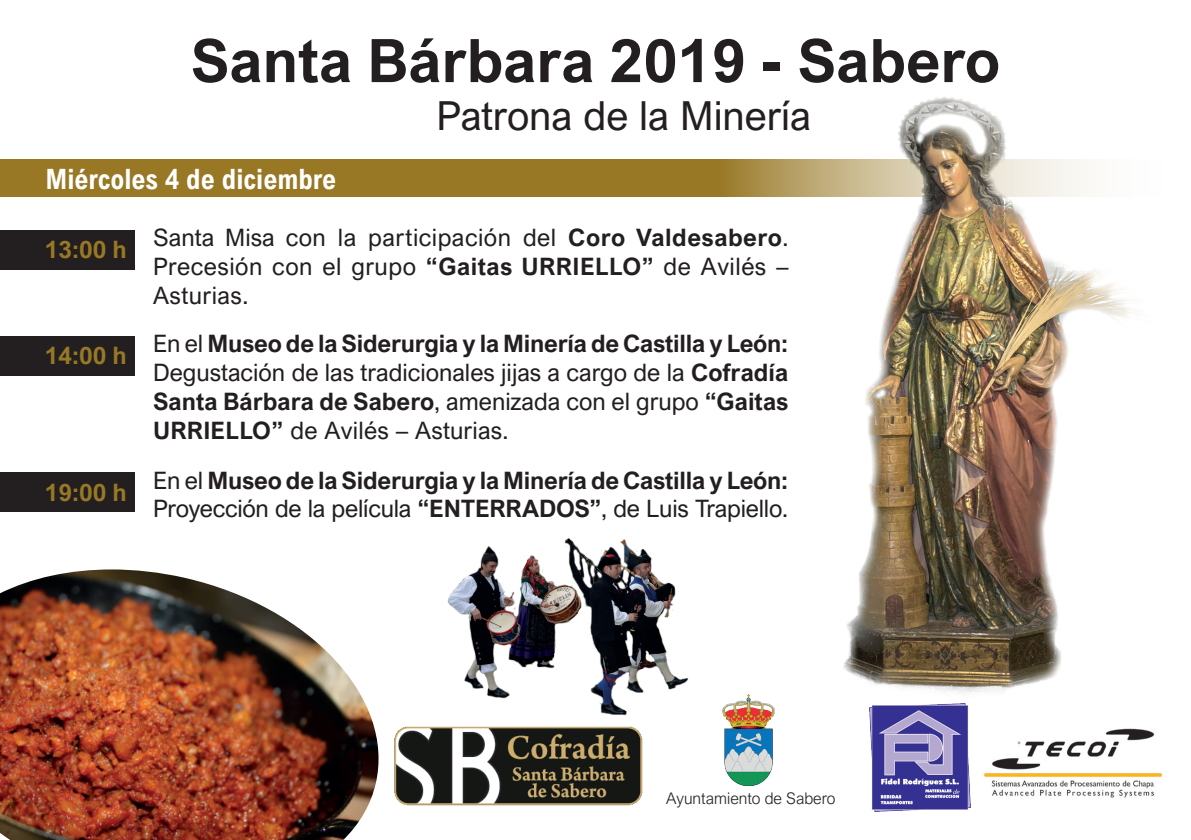
<style>
.page{position:relative;width:1191px;height:840px;background:#fff}
.page>*{position:absolute;margin:0;border:0;box-sizing:border-box;transform-origin:0 0}
.t1{font:700 60px "Arial Nova";color:#231f20}
.t2{font:40px "Arial Nova";color:#231f20}
.t3{font:700 28px "Arial Nova Cond";color:#fff}
.t4{font:700 24px/28.8px "Arial Nova";letter-spacing:-.01em;color:#231f20;text-align:justify}
.t5{font:24px/28.8px "Arial Nova";letter-spacing:.02em;color:#231f20;text-align:justify}
.t6{font:700 24px "Arial Nova";color:#977824}
.t7{font:300 16px "Arial Nova";color:#231f20}
.s1{font-weight:700}
.s2{font-weight:400}
</style>
<div class="page">
<div style="left:0;top:159px;width:1191px;height:38px;background:#987825"></div>
<img style="left:869px;top:703px;width:101px;height:108px">
<img style="left:395px;top:726px;width:248px;height:80px">
<img style="left:447px;top:538px;width:241px;height:178px">
<img style="left:722px;top:694px;width:52px;height:90px">
<img style="left:752px;top:97px;width:439px;height:605px">
<div style="left:0;top:230px;width:134px;height:39px;background:#231f20"></div>
<div style="left:0;top:472px;width:134px;height:39px;background:#231f20"></div>
<div style="left:0;top:335px;width:134px;height:40px;background:#231f20"></div>
<img style="left:0;top:569px;width:395px;height:270px">
<img style="left:984px;top:728px;width:178px;height:70px">
<h1 class="t1" style="left:191px;top:26px;width:811px">Santa Bárbara 2019 - Sabero</h1>
<h2 class="t2" style="left:436px;top:93px;width:376px">Patrona de la Minería</h2>
<p class="t3" style="left:45px;top:161px;width:292px">Miércoles 4 de diciembre</p>
<p class="t6" style="left:45px;top:236px;width:83px">13:00 h</p>
<p class="t6" style="left:45px;top:341px;width:83px">14:00 h</p>
<p class="t6" style="left:45px;top:478px;width:83px">19:00 h</p>
<p class="t5" style="left:153px;top:223px;width:637px">Santa Misa con la participación del <span class="s1">Coro Valdesabero</span>.<br>Precesión con el grupo <span class="s1">“Gaitas URRIELLO”</span> de Avilés – Asturias.</p>
<p class="t4" style="left:153px;top:329px;width:637px"><span class="s2">En el</span> Museo de la Siderurgia y la Minería de Castilla y León:<br><span class="s2">Degustación de las tradicionales jijas a cargo de la</span> Cofradía Santa Bárbara de Sabero<span class="s2">, amenizada con el grupo</span> “Gaitas URRIELLO” <span class="s2">de Avilés – Asturias.</span></p>
<p class="t4" style="left:153px;top:465px;width:637px"><span class="s2">En el</span> Museo de la Siderurgia y la Minería de Castilla y León:<br><span class="s2">Proyección de la película</span> “ENTERRADOS”<span class="s2">, de Luis Trapiello.</span></p>
<p class="t7" style="left:666px;top:789px;width:171px">Ayuntamiento de Sabero</p>
</div>
